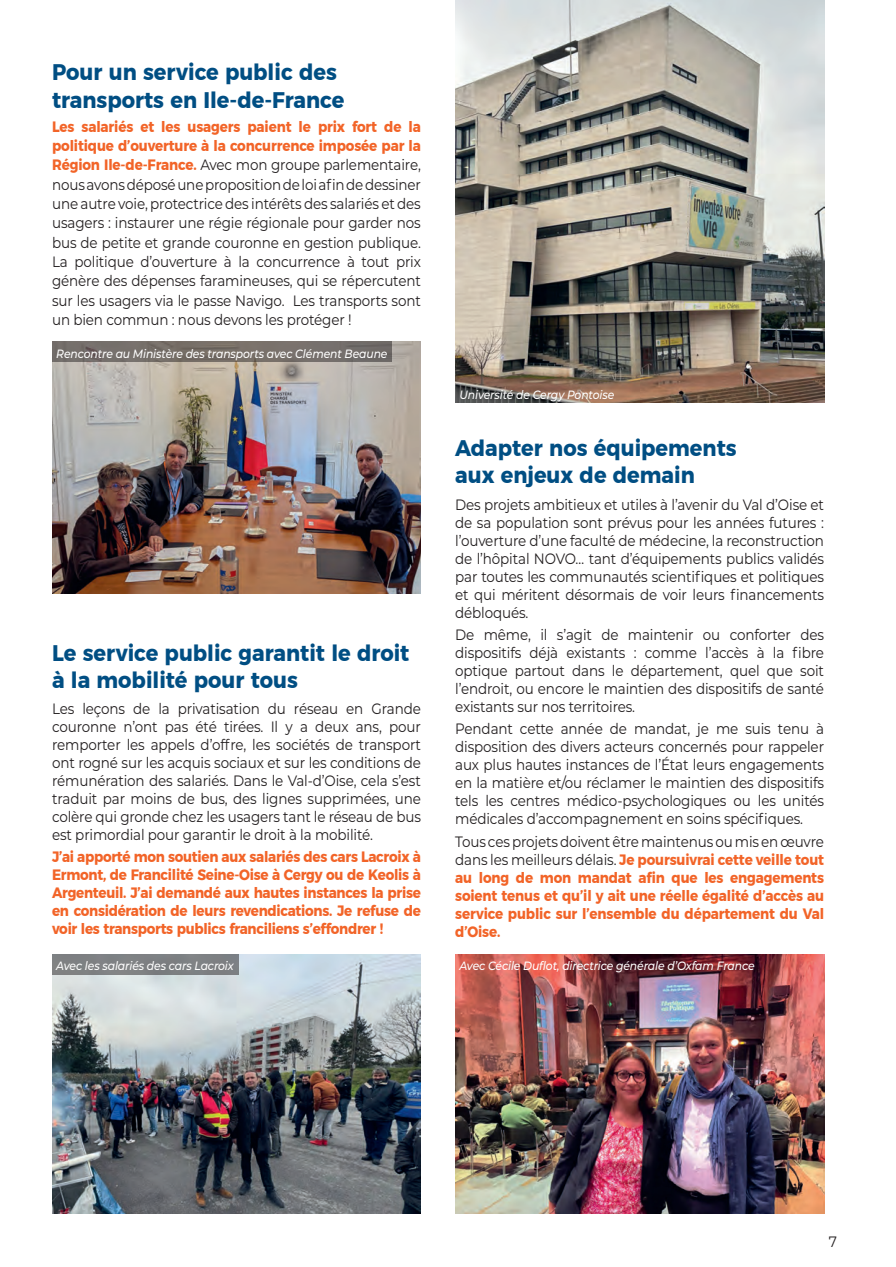
<style>
.page{position:relative;width:896px;height:1267px;background:#fff}
.page>*{position:absolute;margin:0;border:0;box-sizing:border-box;transform-origin:0 0}
.t1{font:700 22.5px/27px "Montserrat";color:#004e83;scale:.93 1}
.t2{font:15px/18px "Montserrat";letter-spacing:-.01em;color:#231f20;text-align:justify;scale:.9 1}
.t3{font:700 15px/18px "Montserrat";letter-spacing:-.02em;color:#f26428;text-align:justify;scale:.9 1}
.t4{font:15px "Montserrat";letter-spacing:-.01em;color:#231f20;scale:.93 1}
.t5{font:italic 500 12px "Montserrat";letter-spacing:-.01em;color:#fff;scale:.9 1}
.s1{font-weight:700;color:#f26428}
.s2{font-weight:400;color:#231f20}
</style>
<div class="page">
<img style="left:455px;top:954px;width:369px;height:259px">
<img style="left:52px;top:342px;width:369px;height:251px">
<svg style="left:52px;top:342px;width:340px;height:20px;background:#746d68"></svg>
<img style="left:52px;top:954px;width:369px;height:259px">
<div style="left:52px;top:954px;width:186px;height:20px;background:#7e8183"></div>
<img style="left:455px;top:0;width:369px;height:403px">
<h1 class="t1" style="left:52px;top:57px;width:316px;line-height:28.3px">Pour un service public des transports en Ile-de-France</h1>
<p class="t2" style="left:52px;top:116px;width:411px;line-height:19.4px"><span class="s1">Les salariés et les usagers paient le prix fort de la politique d’ouverture à la concurrence imposée par la Région Ile-de-France.</span> Avec mon groupe parlementaire, nous avons déposé une proposition de loi afin de dessiner une autre voie, protectrice des intérêts des salariés et des usagers : instaurer une régie régionale pour garder nos bus de petite et grande couronne en gestion publique.<br>La politique d’ouverture à la concurrence à tout prix génère des dépenses faramineuses, qui se répercutent sur les usagers via le passe Navigo. Les transports sont un bien commun : nous devons les protéger !</p>
<p class="t5" style="left:56px;top:345px;width:369px">Rencontre au Ministère des transports avec Clément Beaune</p>
<h1 class="t1" style="left:52px;top:639px;width:386px">Le service public garantit le droit à la mobilité pour tous</h1>
<p class="t2" style="left:52px;top:699px;width:411px">Les leçons de la privatisation du réseau en Grande couronne n’ont pas été tirées. Il y a deux ans, pour remporter les appels d’offre, les sociétés de transport ont rogné sur les acquis sociaux et sur les conditions de rémunération des salariés. Dans le Val-d’Oise, cela s’est traduit par moins de bus, des lignes supprimées, une colère qui gronde chez les usagers tant le réseau de bus est primordial pour garantir le droit à la mobilité.</p>
<p class="t3" style="left:52px;top:848px;width:411px">J’ai apporté mon soutien aux salariés des cars Lacroix à Ermont, de Francilité Seine-Oise à Cergy ou de Keolis à Argenteuil. J’ai demandé aux hautes instances la prise en considération de leurs revendications. Je refuse de voir les transports publics franciliens s’effondrer !</p>
<p class="t5" style="left:56px;top:957px;width:199px">Avec les salariés des cars Lacroix</p>
<p class="t5" style="left:459px;top:386px;width:174px">Université de Cergy Pontoise</p>
<h1 class="t1" style="left:455px;top:434px;width:304px">Adapter nos équipements aux enjeux de demain</h1>
<p class="t2" style="left:455px;top:495px;width:411px">Des projets ambitieux et utiles à l’avenir du Val d’Oise et de sa population sont prévus pour les années futures : l’ouverture d’une faculté de médecine, la reconstruction de l’hôpital NOVO… tant d’équipements publics validés par toutes les communautés scientifiques et politiques et qui méritent désormais de voir leurs financements débloqués.</p>
<p class="t2" style="left:455px;top:625px;width:411px">De même, il s’agit de maintenir ou conforter des dispositifs déjà existants : comme l’accès à la fibre optique partout dans le département, quel que soit l’endroit, ou encore le maintien des dispositifs de santé existants sur nos territoires.</p>
<p class="t2" style="left:455px;top:719px;width:411px">Pendant cette année de mandat, je me suis tenu à disposition des divers acteurs concernés pour rappeler aux plus hautes instances de l’État leurs engagements en la matière et/ou réclamer le maintien des dispositifs tels les centres médico-psychologiques ou les unités médicales d’accompagnement en soins spécifiques.</p>
<p class="t3" style="left:455px;top:832px;width:411px"><span class="s2">Tous ces projets doivent être maintenus ou mis en œuvre dans les meilleurs délais.</span> Je poursuivrai cette veille tout au long de mon mandat afin que les engagements soient tenus et qu’il y ait une réelle égalité d’accès au service public sur l’ensemble du département du Val d’Oise.</p>
<p class="t5" style="left:459px;top:957px;width:329px">Avec Cécile Duflot, directrice générale d’Oxfam France</p>
<p class="t4" style="left:828px;top:1231px;width:10px">7</p>
</div>
